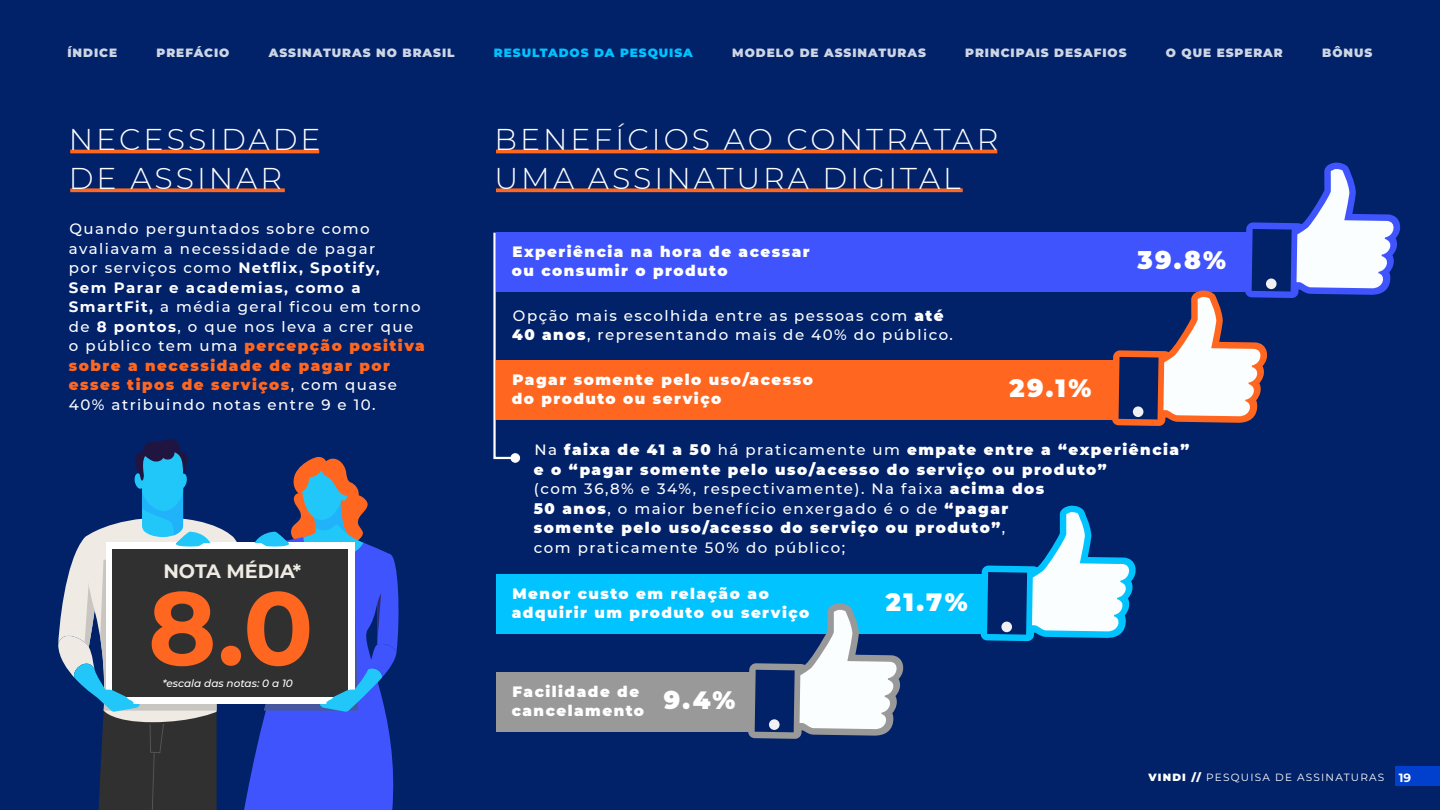
<style>
.page{position:relative;width:1440px;height:810px;background:#012169}
.page>*{position:absolute;margin:0;border:0;box-sizing:border-box;transform-origin:0 0}
.t1{font:700 103.5px "Montserrat";color:#ff6720}
.t2{font:300 30px/39.4px "Montserrat";letter-spacing:.1em;color:#fff}
.t3{font:900 24.97px "Montserrat";color:#fff}
.t4{font:700 19.27px "Montserrat";color:#efebe4}
.t5{font:900 15px/19.5px "Montserrat";letter-spacing:.1em;color:#fff}
.t6{font:500 15px/19.5px "Montserrat";letter-spacing:.1em;color:#fff}
.t7{font:900 12px "Montserrat";letter-spacing:.08em;color:#cdd6e4}
.t8{font:900 12px "Montserrat";letter-spacing:.08em;color:#00c2ff}
.t9{font:700 12px "Montserrat";color:#fff}
.t10{font:10.5px "Montserrat";letter-spacing:.115em;color:#fff}
.t11{font:italic 500 10.5px "Montserrat";color:#fff}
.s1{font-weight:700}
.s2{font-weight:900;color:#ff6720}
.s3{font-weight:900}
.s4{font-weight:500}
</style>
<div class="page">
<hr style="left:70px;top:150px;width:249px;height:3px;background:#ff6720">
<svg style="left:70px;top:188px;width:215px;height:4px"></svg>
<hr style="left:496px;top:150px;width:501px;height:3px;background:#ff6720">
<svg style="left:496px;top:188px;width:467px;height:4px;background:#e45f27"></svg>
<svg style="left:58px;top:439px;width:341px;height:371px"></svg>
<div style="left:496px;top:233px;width:794px;height:59px;background:#3f54fc"></div>
<svg style="left:493px;top:232px;width:27px;height:231px"></svg>
<div style="left:496px;top:361px;width:662px;height:59px;background:#ff6720"></div>
<svg style="left:1112px;top:162px;width:289px;height:264px"></svg>
<div style="left:1133px;top:406px;width:11px;height:11px;background:#f1f1f3;border-radius:50%"></div>
<div style="left:496px;top:575px;width:498px;height:59px;background:#00c3ff"></div>
<svg style="left:981px;top:505px;width:155px;height:136px"></svg>
<div style="left:1001px;top:622px;width:11px;height:10px;background:#f1f1f3;border-radius:50%"></div>
<div style="left:496px;top:673px;width:276px;height:59px;background:#999"></div>
<svg style="left:748px;top:603px;width:156px;height:136px"></svg>
<div style="left:769px;top:719px;width:11px;height:11px;background:#f1f1f3;border-radius:50%"></div>
<div style="left:1395px;top:766px;width:45px;height:20px;background:#0140cd"></div>
<p class="t7" style="left:68px;top:43px;width:51px">ÍNDICE</p>
<p class="t7" style="left:157px;top:43px;width:74px">PREFÁCIO</p>
<p class="t7" style="left:269px;top:43px;width:187px">ASSINATURAS NO BRASIL</p>
<p class="t8" style="left:494px;top:43px;width:200px">RESULTADOS DA PESQUISA</p>
<p class="t7" style="left:732px;top:43px;width:195px">MODELO DE ASSINATURAS</p>
<p class="t7" style="left:965px;top:43px;width:163px">PRINCIPAIS DESAFIOS</p>
<p class="t7" style="left:1166px;top:43px;width:118px">O QUE ESPERAR</p>
<p class="t7" style="left:1322px;top:43px;width:52px">BÔNUS</p>
<h2 class="t2" style="left:69px;top:119px;width:253px">NECESSIDADE<br>DE ASSINAR</h2>
<h2 class="t2" style="left:495px;top:119px;width:505px">BENEFÍCIOS AO CONTRATAR<br>UMA ASSINATURA DIGITAL</h2>
<p class="t6" style="left:69px;top:218px;width:357px">Quando perguntados sobre como avaliavam a necessidade de pagar<br>por serviços como <span class="s1">Netflix, Spotify,<br>Sem Parar e academias, como a SmartFit,</span> a média geral ficou em torno de <span class="s1">8 pontos</span>, o que nos leva a crer que o público tem uma <span class="s2">percepção positiva sobre a necessidade de pagar por esses tipos de serviços</span>, com quase 40% atribuindo notas entre 9 e 10.</p>
<p class="t4" style="left:163px;top:557px;width:139px">NOTA MÉDIA*</p>
<h1 class="t1" style="left:148px;top:554px;width:167px">8.0</h1>
<p class="t11" style="left:163px;top:675px;width:132px">*escala das notas: 0 a 10</p>
<p class="t5" style="left:512px;top:241px;width:299px">Experiência na hora de acessar ou consumir o produto</p>
<h3 class="t3" style="left:1137px;top:242px;width:90px">39.8%</h3>
<p class="t6" style="left:512px;top:305px;width:442px">Opção mais escolhida entre as pessoas com <span class="s3">até<br>40 anos</span>, representando mais de 40% do público.</p>
<p class="t5" style="left:512px;top:369px;width:303px">Pagar somente pelo uso/acesso do produto ou serviço</p>
<h3 class="t3" style="left:1010px;top:370px;width:83px">29.1%</h3>
<p class="t5" style="left:534px;top:439px;width:657px"><span class="s4">Na</span> faixa de 41 a 50 <span class="s4">há praticamente um</span> empate entre a “experiência” e o “pagar somente pelo uso/acesso do serviço ou produto”<br><span class="s4">(com 36,8% e 34%, respectivamente). Na faixa</span> acima dos<br>50 anos<span class="s4">, o maior benefício enxergado é o de</span> “pagar<br>somente pelo uso/acesso do serviço ou produto”<span class="s4">,<br>com praticamente 50% do público;</span></p>
<p class="t5" style="left:512px;top:583px;width:299px">Menor custo em relação ao adquirir um produto ou serviço</p>
<h3 class="t3" style="left:886px;top:584px;width:83px">21.7%</h3>
<p class="t5" style="left:512px;top:681px;width:225px">Facilidade de cancelamento <sup>9.4%</sup></p>
<p class="t10" style="left:1149px;top:770px;width:237px"><span class="s3">VINDI //</span> PESQUISA DE ASSINATURAS</p>
<p class="t9" style="left:1399px;top:769px;width:14px">19</p>
</div>
